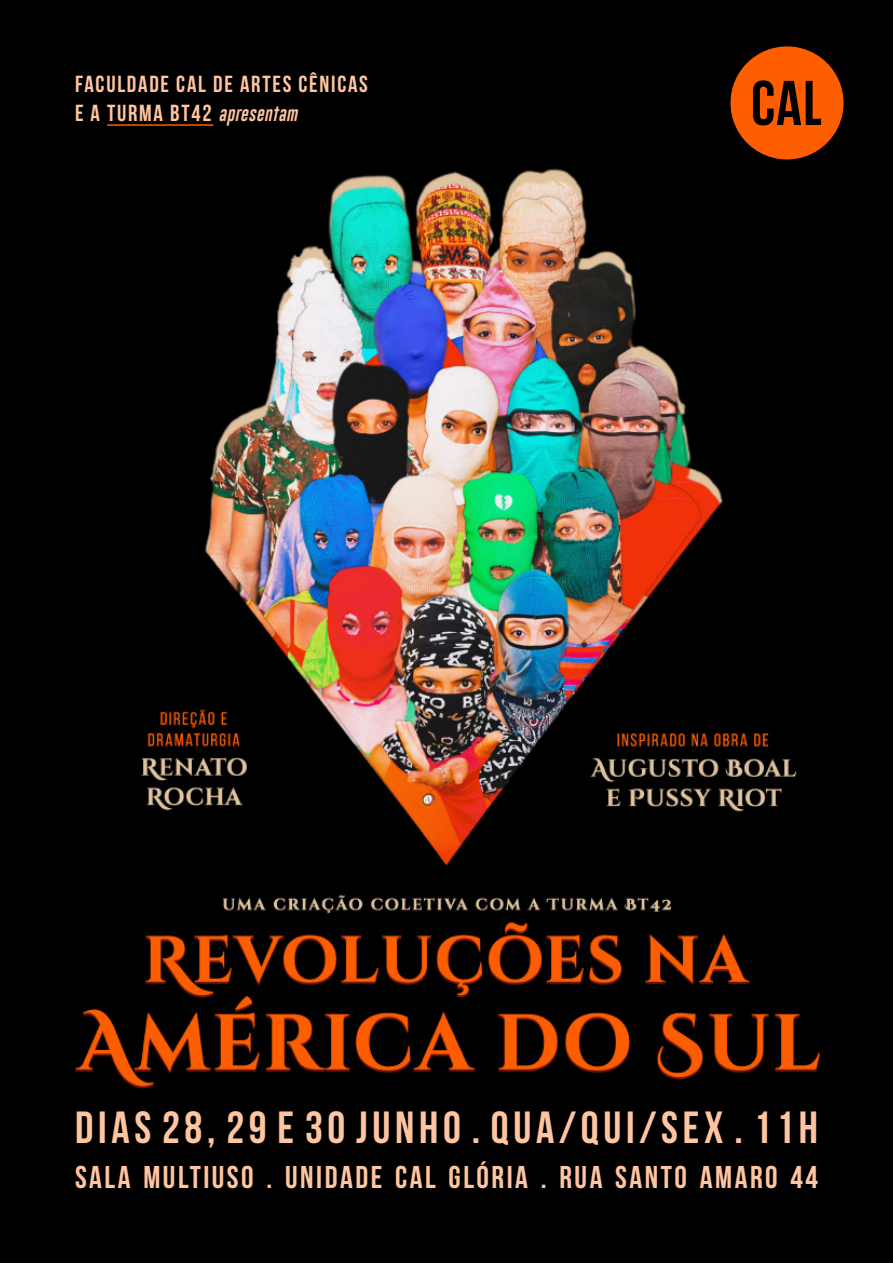
<style>
.page{position:relative;width:893px;height:1263px;background:#000}
.page>*{position:absolute;margin:0;border:0;box-sizing:border-box;transform-origin:0 0}
.t1{font:700 45px "Bebas Neue";letter-spacing:.105em;color:#ffc5a1}
.t2{font:700 31.5px "Bebas Neue";letter-spacing:.08em;color:#ffc5a1}
.t3{font:700 23.25px/28px "Bebas Neue";letter-spacing:.075em;color:#ffc5a1}
.s1{font-family:"Gobold Lowplus";font-weight:400;font-style:italic;font-size:15px}
</style>
<div class="page">
<img style="left:75px;top:124px;width:745px;height:965px">
<hr style="left:107px;top:124px;width:106px;height:2px;background:#fe5e00">
<div style="left:716px;top:44px;width:130px;height:130px;background:#000"></div>
<svg style="left:730px;top:46px;width:113px;height:113px"></svg>
<p class="t3" style="left:75px;top:70px;width:294px">FACULDADE CAL DE ARTES CÊNICAS<br>E A TURMA BT42 <span class="s1">APRESENTAM</span></p>
<h1 class="t1" style="left:75px;top:1103px;width:20px">DIAS</h1>
<h1 class="t1" style="left:162px;top:1103px;width:654px">28, 29 E 30 JUNHO . QUA /QUI/SEX . 11H</h1>
<h2 class="t2" style="left:75px;top:1160px;width:15px">SALA</h2>
<h2 class="t2" style="left:143px;top:1160px;width:15px">MULTIUS</h2>
<h2 class="t2" style="left:241px;top:1160px;width:389px">O . UNIDADE CAL GLÓRIA . RUA SANT</h2>
<h2 class="t2" style="left:675px;top:1160px;width:42px">O AMAR</h2>
<h2 class="t2" style="left:765px;top:1160px;width:54px">O 44</h2>
</div>
